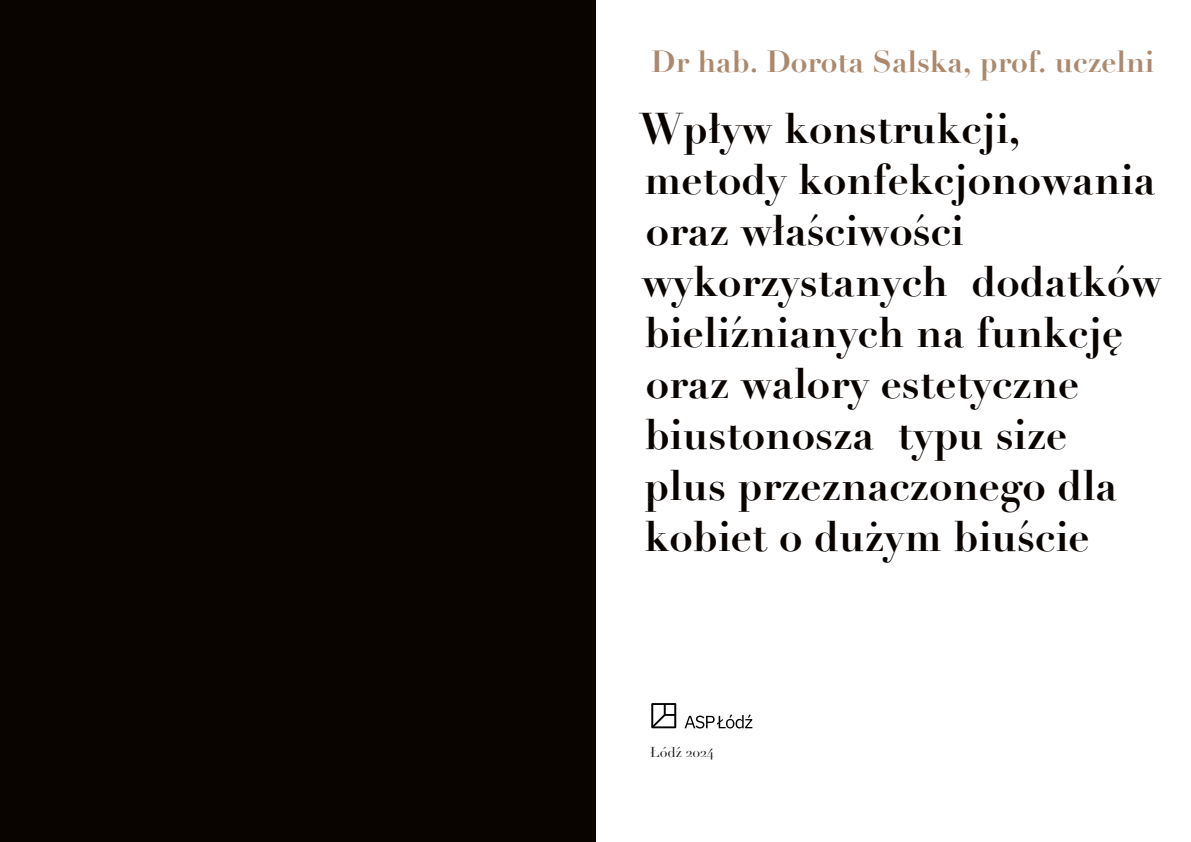
<style>
.page{position:relative;width:1191px;height:842px;background:#fff}
.page>*{position:absolute;margin:0;border:0;box-sizing:border-box;transform-origin:0 0}
.t1{font:700 42px/51px "Didot";color:#090400}
.t2{font:700 30px "Didot";color:#ac896d}
.t3{font:14px "Didot";color:#1d1d1b}
</style>
<div class="page">
<div style="left:0;top:0;width:595px;height:842px;background:#090400"></div>
<svg style="left:651px;top:703px;width:25px;height:25px"></svg>
<svg style="left:684px;top:714px;width:68px;height:14px"></svg>
<p class="t2" style="left:651px;top:42px;width:504px">Dr hab. Dorota Salska, prof. uczelni</p>
<p class="t1" style="left:639px;top:103px;width:523px">Wpływ konstrukcji, metody konfekcjonowania oraz właściwości wykorzystanych dodatków bieliźnianych na funkcję oraz walory estetyczne biustonosza typu size<br>plus przeznaczonego dla kobiet o dużym biuście</p>
<p class="t3" style="left:650px;top:744px;width:64px">Łódź 2024</p>
</div>
